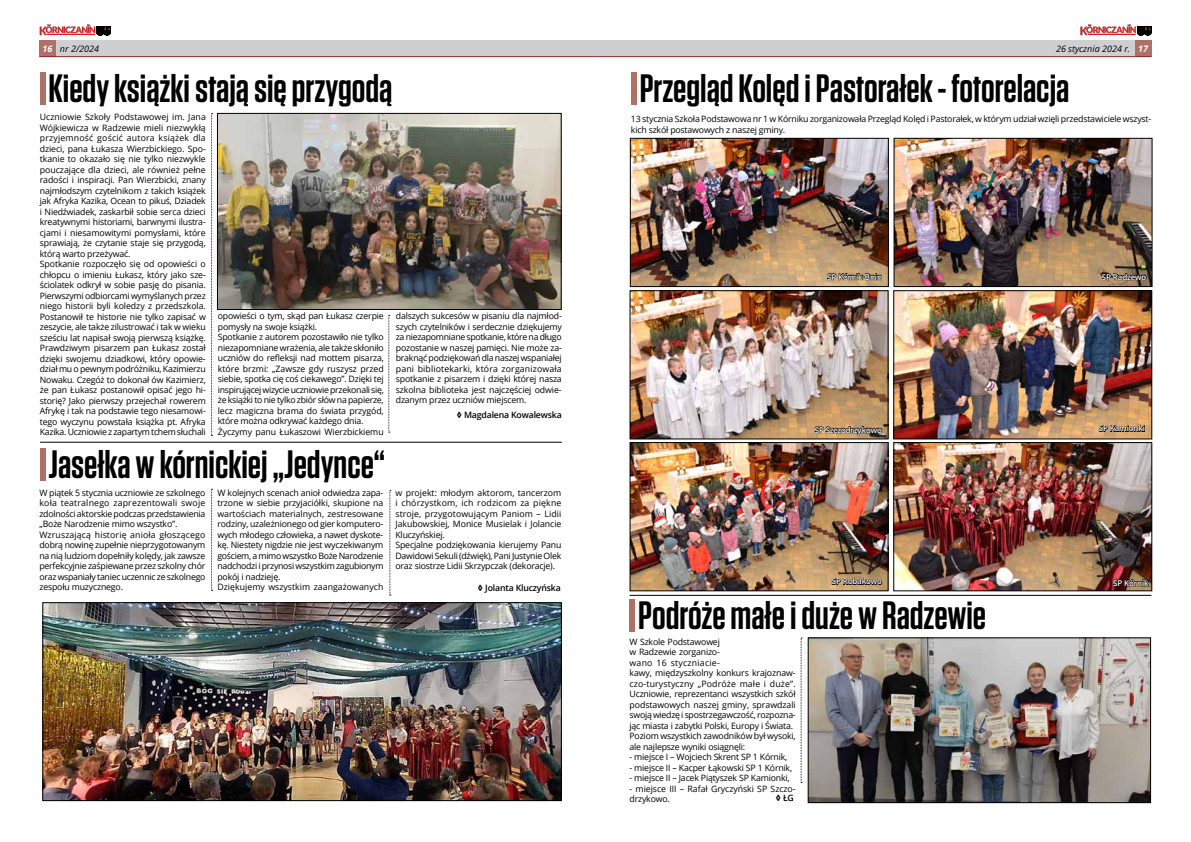
<style>
.page{position:relative;width:1191px;height:842px;background:#fff}
.page>*{position:absolute;margin:0;border:0;box-sizing:border-box;transform-origin:0 0}
.t1{font:600 39.5px "Tungsten";color:#000}
.t2{font:italic 9px "Open Sans";color:#000}
.t3{font:8.8px/10.5px "Open Sans";letter-spacing:-.02em;color:#000}
.t4{font:600 8.8px "Open Sans";letter-spacing:-.02em;color:#000}
.t5{font:600 8px "Open Sans";letter-spacing:-.02em;color:#fff}
.s1{font-weight:700;color:#fff}
.s2{font-weight:800}
</style>
<div class="page">
<div style="left:40px;top:72px;width:5px;height:33px;background:#af7068"></div>
<img style="left:219px;top:115px;width:340px;height:193px">
<div style="left:217px;top:113px;width:344px;height:197px;border:1px solid #000"></div>
<hr style="left:40px;top:442px;width:522px;height:1px;background:#000">
<div style="left:40px;top:448px;width:5px;height:32px;background:#af7068"></div>
<img style="left:45px;top:604px;width:514px;height:195px">
<div style="left:43px;top:602px;width:518px;height:199px;border:1px solid #000"></div>
<img style="left:632px;top:140px;width:254px;height:145px">
<div style="left:630px;top:138px;width:258px;height:149px;border:1px solid #000"></div>
<img style="left:895px;top:140px;width:255px;height:145px">
<div style="left:893px;top:138px;width:259px;height:149px;border:1px solid #000"></div>
<img style="left:632px;top:292px;width:254px;height:145px">
<div style="left:630px;top:290px;width:258px;height:149px;border:1px solid #000"></div>
<img style="left:895px;top:292px;width:255px;height:145px">
<div style="left:893px;top:290px;width:259px;height:149px;border:1px solid #000"></div>
<img style="left:632px;top:444px;width:254px;height:145px">
<div style="left:630px;top:442px;width:258px;height:149px;border:1px solid #000"></div>
<img style="left:895px;top:444px;width:255px;height:145px">
<div style="left:893px;top:442px;width:259px;height:149px;border:1px solid #000"></div>
<div style="left:631px;top:72px;width:5px;height:33px;background:#af7068"></div>
<div style="left:629px;top:599px;width:6px;height:32px;background:#af7068"></div>
<hr style="left:629px;top:595px;width:522px;height:1px;background:#000">
<img style="left:810px;top:640px;width:338px;height:161px">
<div style="left:808px;top:638px;width:342px;height:165px;border:1px solid #000"></div>
<svg style="left:211px;top:113px;width:2px;height:323px"></svg>
<svg style="left:388px;top:315px;width:2px;height:118px"></svg>
<svg style="left:211px;top:489px;width:2px;height:102px"></svg>
<svg style="left:390px;top:490px;width:1px;height:106px"></svg>
<svg style="left:801px;top:638px;width:1px;height:145px"></svg>
<svg style="left:1101px;top:271px;width:45px;height:16px"></svg>
<svg style="left:827px;top:273px;width:55px;height:10px"></svg>
<svg style="left:814px;top:424px;width:68px;height:16px"></svg>
<svg style="left:1098px;top:425px;width:47px;height:8px"></svg>
<svg style="left:1113px;top:579px;width:36px;height:11px"></svg>
<svg style="left:831px;top:575px;width:51px;height:17px"></svg>
<div style="left:55px;top:40px;width:540px;height:17px;background:#cecfd1"></div>
<div style="left:595px;top:40px;width:547px;height:17px;background:#cecfd1"></div>
<div style="left:40px;top:40px;width:16px;height:17px;background:#af7068"></div>
<div style="left:1135px;top:40px;width:16px;height:17px;background:#af7068"></div>
<hr style="left:595px;top:56px;width:556px;height:1px;background:#892b30">
<hr style="left:40px;top:56px;width:555px;height:1px;background:#892b30">
<svg style="left:1080px;top:24px;width:71px;height:11px"></svg>
<svg style="left:40px;top:24px;width:71px;height:11px"></svg>
<p class="t2" style="left:43px;top:43px;width:58px"><span class="s1">16</span> nr 2/2024</p>
<p class="t2" style="left:1056px;top:43px;width:93px">26 stycznia 2024 r. <span class="s1">17</span></p>
<h1 class="t1" style="left:48px;top:68px;width:345px">Kiedy książki stają się przygodą</h1>
<p class="t3" style="left:40px;top:111px;width:167px">Uczniowie Szkoły Podstawowej im. Jana Wójkiewicza w Radzewie mieli niezwykłą przyjemność gościć autora książek dla dzieci, pana Łukasza Wierzbickiego. Spo&shy;tkanie to okazało się nie tylko niezwykle pouczające dla dzieci, ale również pełne radości i inspiracji. Pan Wierzbicki, znany najmłodszym czytelnikom z takich książek jak Afryka Kazika, Ocean to pikuś, Dziadek i Niedźwiadek, zaskarbił sobie serca dzieci kreatywnymi historiami, barwnymi ilustra&shy;cjami i niesamowitymi pomysłami, które sprawiają, że czytanie staje się przygodą, którą warto przeżywać.<br>Spotkanie rozpoczęło się od opowieści o chłopcu o imieniu Łukasz, który jako sze&shy;ściolatek odkrył w sobie pasję do pisania.<br>Pierwszymi odbiorcami wymyślanych przez niego historii byli koledzy z przedszkola.<br>Postanowił te historie nie tylko zapisać w zeszycie, ale także zilustrować i tak w wieku sześciu lat napisał swoją pierwszą książkę.<br>Prawdziwym pisarzem pan Łukasz został dzięki swojemu dziadkowi, który opowie&shy;dział mu o pewnym podróżniku, Kazimierzu Nowaku. Czegóż to dokonał ów Kazimierz, że pan Łukasz postanowił opisać jego hi&shy;storię? Jako pierwszy przejechał rowerem Afrykę i tak na podstawie tego niesamowi&shy;tego wyczynu powstała książka pt. Afryka Kazika. Uczniowie z zapartym tchem słuchali</p>
<p class="t3" style="left:218px;top:311px;width:168px">opowieści o tym, skąd pan Łukasz czerpie pomysły na swoje książki.<br>Spotkanie z autorem pozostawiło nie tylko niezapomniane wrażenia, ale także skłoniło uczniów do refleksji nad mottem pisarza, które brzmi: „Zawsze gdy ruszysz przed siebie, spotka cię coś ciekawego”. Dzięki tej inspirującej wizycie uczniowie przekonali się, że książki to nie tylko zbiór słów na papierze, lecz magiczna brama do świata przygód, które można odkrywać każdego dnia.<br>Życzymy panu Łukaszowi Wierzbickiemu</p>
<p class="t3" style="left:396px;top:311px;width:167px;text-align:justify">dalszych sukcesów w pisaniu dla najmłod&shy;szych czytelników i serdecznie dziękujemy za niezapomniane spotkanie, które na długo pozostanie w naszej pamięci. Nie może za&shy;braknąć podziękowań dla naszej wspaniałej pani bibliotekarki, która zorganizowała spotkanie z pisarzem i dzięki której nasza szkolna biblioteka jest najczęściej odwie&shy;dzanym przez uczniów miejscem.</p>
<p class="t4" style="left:456px;top:408px;width:107px"><span class="s2">◊</span> Magdalena Kowalewska</p>
<h1 class="t1" style="left:48px;top:444px;width:338px">Jasełka w kórnickiej „Jedynce“</h1>
<p class="t3" style="left:39px;top:487px;width:168px">W piątek 5 stycznia uczniowie ze szkolnego koła teatralnego zaprezentowali swoje zdolności aktorskie podczas przedstawienia „Boże Narodzenie mimo wszystko”.<br>Wzruszającą historię anioła głoszącego dobrą nowinę zupełnie nieprzygotowanym na nią ludziom dopełniły kolędy, jak zawsze perfekcyjnie zaśpiewane przez szkolny chór oraz wspaniały taniec uczennic ze szkolnego zespołu muzycznego.</p>
<p class="t3" style="left:217px;top:487px;width:168px">W kolejnych scenach anioł odwiedza zapa&shy;trzone w siebie przyjaciółki, skupione na wartościach materialnych, zestresowane rodziny, uzależnionego od gier komputero&shy;wych młodego człowieka, a nawet dyskote&shy;kę. Niestety nigdzie nie jest wyczekiwanym gościem, a mimo wszystko Boże Narodzenie nadchodzi i przynosi wszystkim zagubionym pokój i nadzieję.<br>Dziękujemy wszystkim zaangażowanych</p>
<p class="t3" style="left:395px;top:487px;width:167px">w projekt: młodym aktorom, tancerzom i chórzystkom, ich rodzicom za piękne stroje, przygotowującym Paniom – Lidii Jakubowskiej, Monice Musielak i Jolancie Kluczyńskiej.<br>Specjalne podziękowania kierujemy Panu Dawidowi Sekuli (dźwięk), Pani Justynie Olek oraz siostrze Lidii Skrzypczak (dekoracje).</p>
<p class="t4" style="left:478px;top:582px;width:84px"><span class="s2">◊</span> Jolanta Kluczyńska</p>
<h1 class="t1" style="left:639px;top:68px;width:431px">Przegląd Kolęd i Pastorałek - fotorelacja</h1>
<p class="t3" style="left:631px;top:113px;width:522px">13 stycznia Szkoła Podstawowa nr 1 w Kórniku zorganizowała Przegląd Kolęd i Pastorałek, w którym udział wzięli przedstawiciele wszyst&shy;kich szkół postawowych z naszej gminy.</p>
<p class="t5" style="left:827px;top:271px;width:56px">SP Kórnik-Bnin</p>
<p class="t5" style="left:1102px;top:271px;width:46px">SP Radzewo</p>
<p class="t5" style="left:814px;top:424px;width:69px">SP Szczodrzykowo</p>
<p class="t5" style="left:1098px;top:423px;width:48px">SP Kamionki</p>
<p class="t5" style="left:831px;top:576px;width:52px">SP Robakowo</p>
<p class="t5" style="left:1113px;top:577px;width:37px">SP Kórnik</p>
<h1 class="t1" style="left:638px;top:595px;width:349px">Podróże małe i duże w Radzewie</h1>
<p class="t3" style="left:629px;top:636px;width:168px">W Szkole Podstawowej<br>w Radzewie zorganizo-<br>wano 16 styczniacie-<br>kawy, międzyszkolny konkurs krajoznaw&shy;czo-turystyczny „Podróże małe i duże”.<br>Uczniowie, reprezentanci wszystkich szkół podstawowych naszej gminy, sprawdzali swoją wiedzę i spostrzegawczość, rozpozna&shy;jąc miasta i zabytki Polski, Europy i Świata.<br>Poziom wszystkich zawodników był wysoki, ale najlepsze wyniki osiągnęli:</p>
<p class="t3" style="left:629px;top:751px;width:159px">- miejsce I – Wojciech Skrent SP 1 Kórnik,</p>
<p class="t3" style="left:629px;top:762px;width:164px">- miejsce II – Kacper Łąkowski SP 1 Kórnik,</p>
<p class="t3" style="left:629px;top:772px;width:162px">- miejsce II – Jacek Piątyszek SP Kamionki,</p>
<p class="t3" style="left:629px;top:783px;width:168px">- miejsce III – Rafał Gryczyński SP Szczo&shy;drzykowo.</p>
<p class="t4" style="left:775px;top:791px;width:20px"><span class="s2">◊</span> ŁG</p>
</div>
